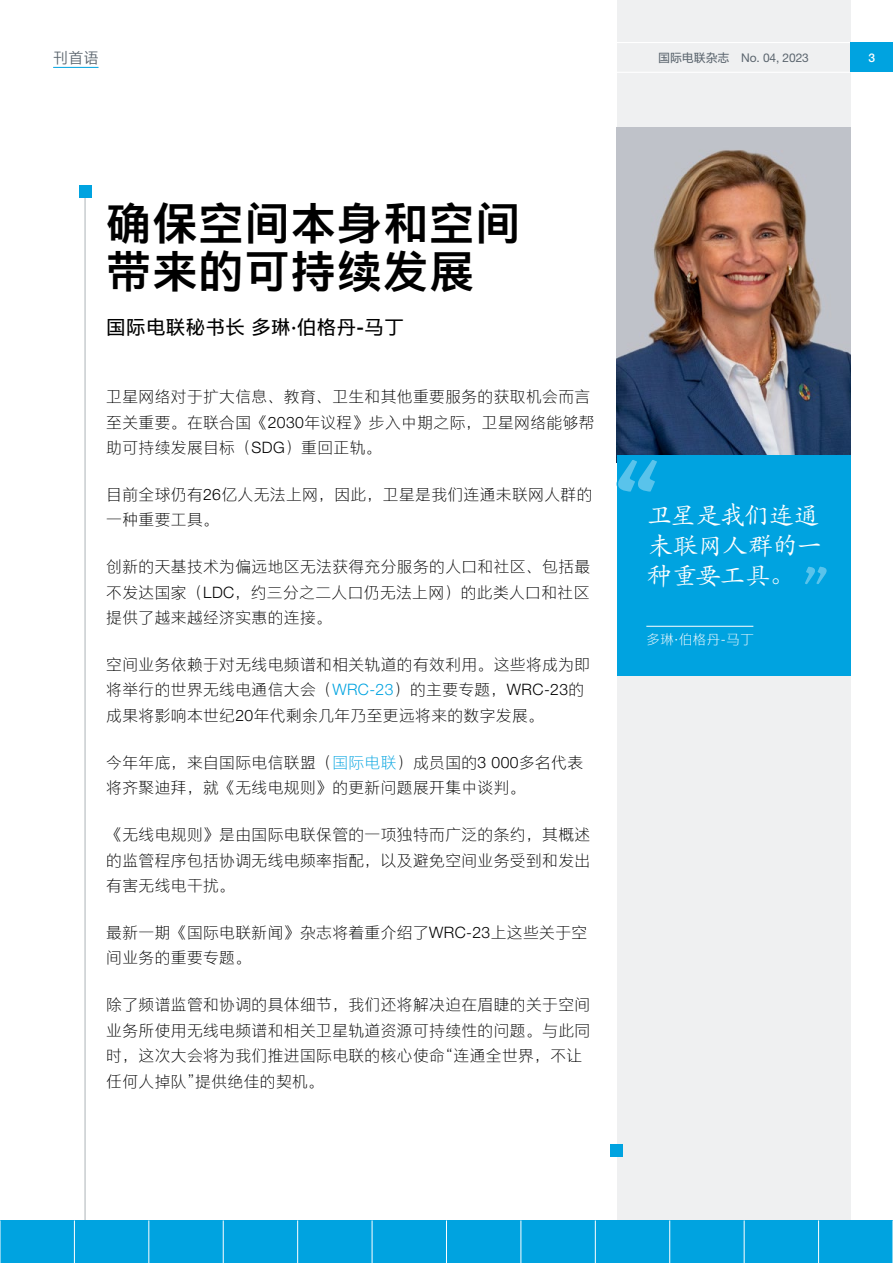
<style>
.page{position:relative;width:893px;height:1263px;background:#fff}
.page>*{position:absolute;margin:0;border:0;box-sizing:border-box;transform-origin:0 0}
.t1{font:45px/48px "M Ying Hei PRC W7";letter-spacing:.025em;color:#000}
.t2{font:25.5px/30px "ST Kaiti";letter-spacing:-.035em;color:#fff;text-align:justify}
.t3{font:19.5px "M Ying Hei PRC W5";letter-spacing:.02em;color:#000}
.t4{font:15.75px/25.5px "M Ying Hei PRC W3";letter-spacing:.025em;color:#000}
.t5{font:15px "M Ying Hei PRC W4";color:#5c666f}
.t6{font:13.5px "M Ying Hei PRC W3";letter-spacing:.04em;color:#fff}
.t7{font:12px "M Ying Hei PRC W4";letter-spacing:-.01em;color:#5c666f}
.t8{font:12px "M Ying Hei PRC W5";color:#fff}
.s1{font-family:"M Ying Hei PRC W5"}
.s2{color:#00a3e0}
</style>
<div class="page">
<div style="left:617px;top:0;width:233px;height:1263px;background:#eff0f1"></div>
<img style="left:617px;top:128px;width:233px;height:327px">
<div style="left:617px;top:455px;width:233px;height:156px;background:#00a3e0"></div>
<div style="left:617px;top:604px;width:233px;height:72px;background:#00a3e0"></div>
<hr style="left:646px;top:626px;width:107px;height:1px;background:#fff">
<svg style="left:805px;top:566px;width:22px;height:19px"></svg>
<svg style="left:616px;top:457px;width:41px;height:35px"></svg>
<hr style="left:85px;top:191px;width:1px;height:1072px;background:#adb3b7">
<div style="left:79px;top:185px;width:12px;height:13px;background:#00a3e0"></div>
<div style="left:610px;top:1144px;width:13px;height:13px;background:#00a3e0"></div>
<hr style="left:617px;top:72px;width:233px;height:1px;background:#fff">
<hr style="left:617px;top:42px;width:233px;height:1px;background:#fff">
<div style="left:850px;top:43px;width:43px;height:29px;background:#00a3e0"></div>
<hr style="left:53px;top:67px;width:46px;height:1px;background:#00a3e0">
<div style="left:0;top:1220px;width:893px;height:43px;background:#00a3e0"></div>
<hr style="left:0;top:1220px;width:1px;height:43px;background:#fff">
<hr style="left:74px;top:1220px;width:1px;height:43px;background:#fff">
<hr style="left:148px;top:1220px;width:1px;height:43px;background:#fff">
<hr style="left:223px;top:1220px;width:1px;height:43px;background:#fff">
<hr style="left:297px;top:1220px;width:1px;height:43px;background:#fff">
<hr style="left:372px;top:1220px;width:1px;height:43px;background:#fff">
<hr style="left:446px;top:1220px;width:1px;height:43px;background:#fff">
<hr style="left:520px;top:1220px;width:1px;height:43px;background:#fff">
<hr style="left:595px;top:1220px;width:1px;height:43px;background:#fff">
<hr style="left:669px;top:1220px;width:1px;height:43px;background:#fff">
<hr style="left:744px;top:1220px;width:1px;height:43px;background:#fff">
<hr style="left:818px;top:1220px;width:1px;height:43px;background:#fff">
<hr style="left:892px;top:1220px;width:1px;height:43px;background:#fff">
<p class="t5" style="left:53px;top:48px;width:47px">刊首语</p>
<p class="t7" style="left:658px;top:50px;width:152px"><span class="s1">国际电联杂志</span> No. 04, 2023</p>
<p class="t8" style="left:868px;top:50px;width:8px">3</p>
<h1 class="t1" style="left:106px;top:199px;width:416px">确保空间本身和空间带来的可持续发展</h1>
<p class="t3" style="left:106px;top:315px;width:299px">国际电联秘书长多琳·伯格丹-马丁</p>
<p class="t4" style="left:106px;top:384px;width:490px">卫星网络对于扩大信息、教育、卫生和其他重要服务的获取机会而言至关重要。在联合国《2030年议程》步入中期之际，卫星网络能够帮助可持续发展目标（SDG）重回正轨。</p>
<p class="t4" style="left:106px;top:481px;width:488px">目前全球仍有26亿人无法上网，因此，卫星是我们连通未联网人群的一种重要工具。</p>
<p class="t4" style="left:106px;top:554px;width:485px;text-align:justify">创新的天基技术为偏远地区无法获得充分服务的人口和社区、包括最不发达国家（LDC，约三分之二人口仍无法上网）的此类人口和社区提供了越来越经济实惠的连接。</p>
<p class="t4" style="left:106px;top:651px;width:485px">空间业务依赖于对无线电频谱和相关轨道的有效利用。这些将成为即将举行的世界无线电通信大会（<span class="s2">WRC-23</span>）的主要专题，WRC-23的成果将影响本世纪20年代剩余几年乃至更远将来的数字发展。</p>
<p class="t4" style="left:106px;top:749px;width:478px">今年年底，来自国际电信联盟（<span class="s2">国际电联</span>）成员国的3 000多名代表将齐聚迪拜，就《无线电规则》的更新问题展开集中谈判。</p>
<p class="t4" style="left:106px;top:822px;width:485px;text-align:justify">《无线电规则》是由国际电联保管的一项独特而广泛的条约，其概述的监管程序包括协调无线电频率指配，以及避免空间业务受到和发出有害无线电干扰。</p>
<p class="t4" style="left:106px;top:919px;width:482px">最新一期《国际电联新闻》杂志将着重介绍了WRC-23上这些关于空间业务的重要专题。</p>
<p class="t4" style="left:106px;top:992px;width:485px">除了频谱监管和协调的具体细节，我们还将解决迫在眉睫的关于空间业务所使用无线电频谱和相关卫星轨道资源可持续性的问题。与此同时，这次大会将为我们推进国际电联的核心使命“连通全世界，不让任何人掉队”提供绝佳的契机。</p>
<h2 class="t2" style="left:646px;top:499px;width:177px">卫星是我们连通未联网人群的一种重要工具。</h2>
<p class="t6" style="left:646px;top:631px;width:109px">多琳·伯格丹-马丁</p>
</div>
